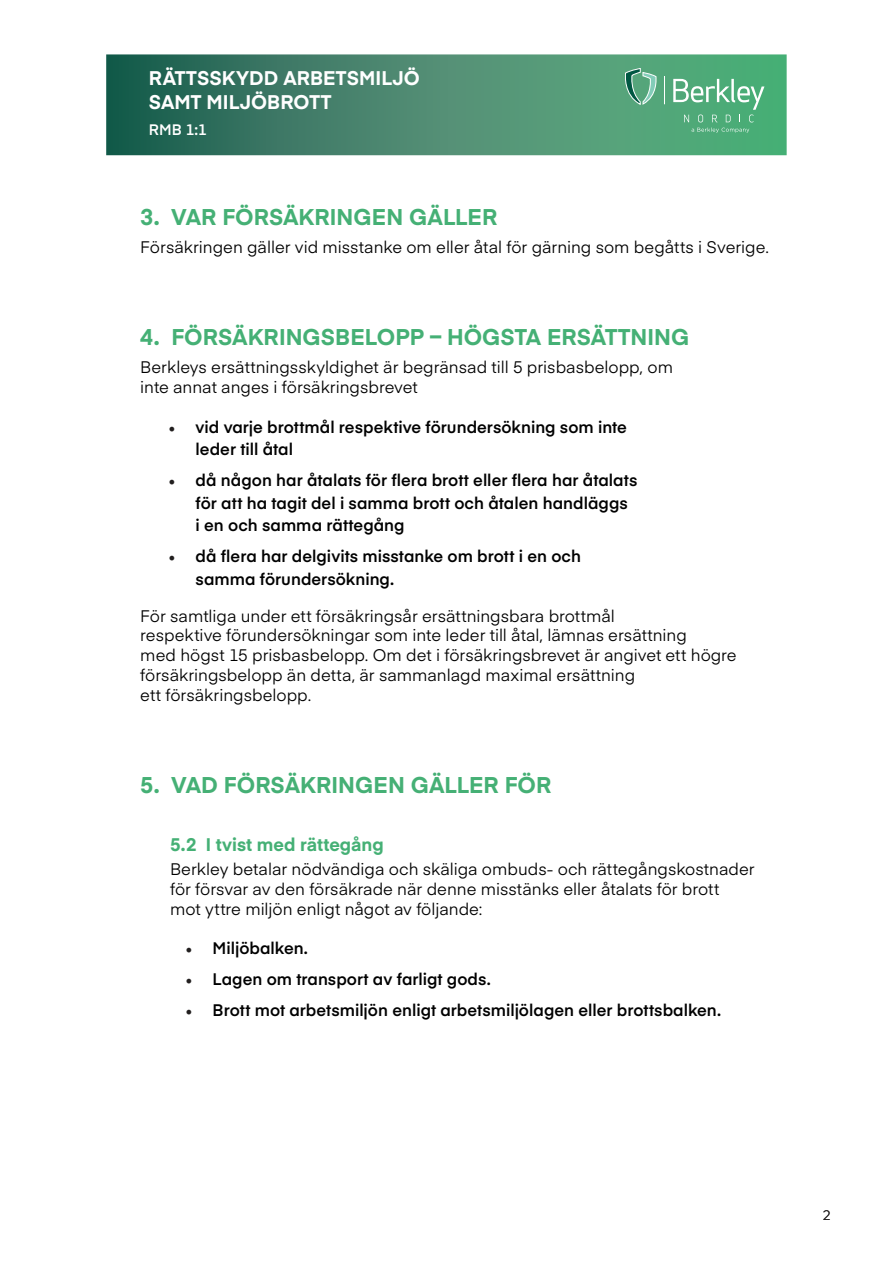
<style>
.page{position:relative;width:893px;height:1263px;background:#fff}
.page>*{position:absolute;margin:0;border:0;box-sizing:border-box;transform-origin:0 0}
.t1{font:700 22.5px "Eina 01";letter-spacing:.005em;color:#45b075}
.t2{font:700 19.5px/24px "Eina 01";letter-spacing:.005em;color:#fff}
.t3{font:700 18px "Eina 01";color:#45b075}
.t4{font:16.5px/19.8px "Eina 01";color:#000}
.t5{font:600 16.5px/22.5px "Eina 03";color:#000}
.t6{font:600 15px "Eina 03";color:#fff}
.t7{font:15px "Volte Rounded";color:#221f1f}
.s1{font-family:"Minion Pro";font-weight:400;font-size:18px;color:#221f1f}
</style>
<div class="page">
<img style="left:106px;top:54px;width:681px;height:101px">
<svg style="left:625px;top:68px;width:31px;height:37px"></svg>
<svg style="left:664px;top:77px;width:1px;height:27px"></svg>
<svg style="left:673px;top:79px;width:91px;height:54px;background:#69b88d"></svg>
<p class="t2" style="left:149px;top:66px;width:273px">RÄTTSSKYDD ARBETSMILJÖ<br>SAMT MILJÖBROTT</p>
<p class="t6" style="left:149px;top:122px;width:59px">RMB 1:1</p>
<h1 class="t1" style="left:140px;top:202px;width:358px">3. VAR FÖRSÄKRINGEN GÄLLER</h1>
<p class="t4" style="left:140px;top:238px;width:630px">Försäkringen gäller vid misstanke om eller åtal för gärning som begåtts i Sverige.</p>
<h1 class="t1" style="left:140px;top:323px;width:550px">4. FÖRSÄKRINGSBELOPP – HÖGSTA ERSÄTTNING</h1>
<p class="t4" style="left:140px;top:358px;width:534px">Berkleys ersättningsskyldighet är begränsad till 5 prisbasbelopp, om inte annat anges i försäkringsbrevet</p>
<p class="t5" style="left:196px;top:416px;width:433px;text-indent:-27px"><span class="s1">•</span> vid varje brottmål respektive förundersökning som inte leder till åtal</p>
<p class="t5" style="left:196px;top:470px;width:443px;text-indent:-27px"><span class="s1">•</span> då någon har åtalats för flera brott eller flera har åtalats för att ha tagit del i samma brott och åtalen handläggs<br>i en och samma rättegång</p>
<p class="t5" style="left:196px;top:546px;width:387px;text-indent:-27px"><span class="s1">•</span> då flera har delgivits misstanke om brott i en och samma förundersökning.</p>
<p class="t4" style="left:140px;top:606px;width:598px">För samtliga under ett försäkringsår ersättningsbara brottmål<br>respektive förundersökningar som inte leder till åtal, lämnas ersättning<br>med högst 15 prisbasbelopp. Om det i försäkringsbrevet är angivet ett högre försäkringsbelopp än detta, är sammanlagd maximal ersättning<br>ett försäkringsbelopp.</p>
<h1 class="t1" style="left:140px;top:771px;width:412px">5. VAD FÖRSÄKRINGEN GÄLLER FÖR</h1>
<p class="t3" style="left:170px;top:833px;width:215px">5.2 I tvist med rättegång</p>
<p class="t4" style="left:170px;top:860px;width:586px">Berkley betalar nödvändiga och skäliga ombuds- och rättegångskostnader för försvar av den försäkrade när denne misstänks eller åtalats för brott<br>mot yttre miljön enligt något av följande:</p>
<p class="t5" style="left:186px;top:938px;width:124px"><span class="s1">•</span> Miljöbalken.</p>
<p class="t5" style="left:186px;top:969px;width:307px"><span class="s1">•</span> Lagen om transport av farligt gods.</p>
<p class="t5" style="left:186px;top:1000px;width:537px"><span class="s1">•</span> Brott mot arbetsmiljön enligt arbetsmiljölagen eller brottsbalken.</p>
<p class="t7" style="left:823px;top:1206px;width:9px">2</p>
</div>
